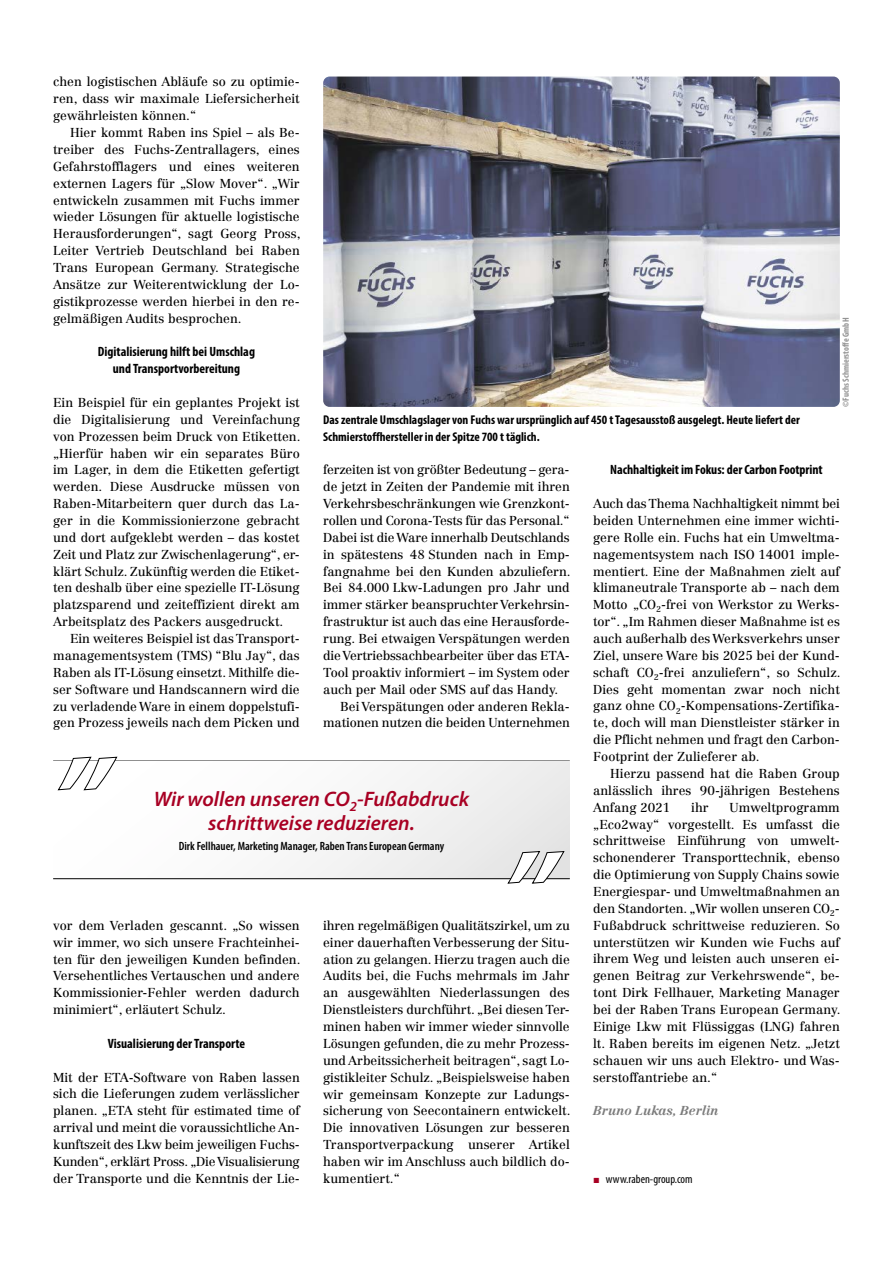
<style>
.page{position:relative;width:893px;height:1263px;background:#fff}
.page>*{position:absolute;margin:0;border:0;box-sizing:border-box;transform-origin:0 0}
.t1{font:italic 600 21px/24px "Myriad Pro";color:#a80023;text-align:center}
.t2{font:700 condensed 13.5px/16.8px "Myriad Pro";color:#000;text-align:center}
.t3{font:12.75px/16.8px "Centennial LT Std";letter-spacing:-.005em;color:#000;text-align:justify}
.t4{font:700 condensed 12.75px/16.8px "Myriad Pro";color:#000}
.t5{font:italic 700 12.75px "Centennial LT Std";color:#7c7c7c}
.t6{font:600 condensed 12px "Myriad Pro";color:#000}
.t7{font:condensed 12px "Myriad Pro";color:#000}
.t8{font:700 condensed 9px "Myriad Pro";color:#939393}
.s1{color:#a80023}
</style>
<div class="page">
<img style="left:323px;top:77px;width:517px;height:330px">
<div style="left:53px;top:761px;width:517px;height:118px;background:linear-gradient(to right,#fff,#eaeaea)"></div>
<svg style="left:58px;top:757px;width:59px;height:33px"></svg>
<hr style="left:53px;top:878px;width:517px;height:1px;background:#000">
<svg style="left:507px;top:851px;width:57px;height:33px"></svg>
<p class="t3" style="left:53px;top:74px;width:248px">chen logistischen Abläufe so zu optimie&shy;ren, dass wir maximale Liefersicherheit gewährleisten können.“</p>
<p class="t3" style="left:53px;top:124px;width:249px;text-indent:17px">Hier kommt Raben ins Spiel – als Be&shy;treiber des Fuchs-Zentrallagers, eines Gefahrstofflagers und eines weiteren externen Lagers für „Slow Mover“. „Wir entwickeln zusammen mit Fuchs immer wieder Lösungen für aktuelle logistische Herausforderungen“, sagt Georg Pross, Leiter Vertrieb Deutschland bei Raben Trans European Germany. Strategische Ansätze zur Weiterentwicklung der Lo&shy;gistikprozesse werden hierbei in den re&shy;gelmäßigen Audits besprochen.</p>
<p class="t2" style="left:98px;top:343px;width:159px">Digitalisierung hilft bei Umschlag und Transportvorbereitung</p>
<p class="t3" style="left:53px;top:394px;width:249px">Ein Beispiel für ein geplantes Projekt ist die Digitalisierung und Vereinfachung von Prozessen beim Druck von Etiketten. „Hierfür haben wir ein separates Büro im Lager, in dem die Etiketten gefertigt werden. Diese Ausdrucke müssen von Raben-Mitarbeitern quer durch das La&shy;ger in die Kommissionierzone gebracht und dort aufgeklebt werden – das kostet Zeit und Platz zur Zwischenlagerung“, er&shy;klärt Schulz. Zukünftig werden die Etiket&shy;ten deshalb über eine spezielle IT-Lösung platzsparend und zeiteffizient direkt am Arbeitsplatz des Packers ausgedruckt.</p>
<p class="t3" style="left:53px;top:630px;width:248px;text-indent:17px">Ein weiteres Beispiel ist das Transport&shy;managementsystem (TMS) “Blu Jay“, das Raben als IT-Lösung einsetzt. Mithilfe die&shy;ser Software und Handscannern wird die zu verladende Ware in einem doppelstufi&shy;gen Prozess jeweils nach dem Picken und</p>
<p class="t8" style="left:840px;top:407px;width:91px;rotate:-90deg">©Fuchs Schmierstoffe GmbH</p>
<p class="t4" style="left:323px;top:411px;width:478px">Das zentrale Umschlagslager von Fuchs war ursprünglich auf 450 t Tagesausstoß ausgelegt. Heute liefert der<br>Schmierstoffhersteller in der Spitze 700 t täglich.</p>
<p class="t3" style="left:323px;top:461px;width:248px">ferzeiten ist von größter Bedeutung – gera-</p>
<p class="t3" style="left:323px;top:478px;width:248px">de jetzt in Zeiten der Pandemie mit ihren</p>
<p class="t3" style="left:323px;top:495px;width:248px">Verkehrsbeschränkungen wie Grenzkont-</p>
<p class="t3" style="left:323px;top:512px;width:248px">rollen und Corona-Tests für das Personal.“</p>
<p class="t3" style="left:323px;top:529px;width:248px">Dabei ist die Ware innerhalb Deutschlands</p>
<p class="t3" style="left:323px;top:546px;width:248px">in spätestens 48 Stunden nach in Emp-</p>
<p class="t3" style="left:323px;top:563px;width:249px">fangnahme bei den Kunden abzuliefern.</p>
<p class="t3" style="left:323px;top:580px;width:248px">Bei 84.000 Lkw-Ladungen pro Jahr und</p>
<p class="t3" style="left:323px;top:596px;width:248px">immer stärker beanspruchter Verkehrsin-</p>
<p class="t3" style="left:323px;top:613px;width:248px">frastruktur ist auch das eine Herausforde-</p>
<p class="t3" style="left:323px;top:630px;width:248px">rung. Bei etwaigen Verspätungen werden</p>
<p class="t3" style="left:323px;top:647px;width:248px">die Vertriebssachbearbeiter über das ETA-</p>
<p class="t3" style="left:323px;top:664px;width:248px">Tool proaktiv informiert – im System oder</p>
<p class="t3" style="left:323px;top:681px;width:236px">auch per Mail oder SMS auf das Handy.</p>
<p class="t3" style="left:340px;top:698px;width:231px">Bei Verspätungen oder anderen Rekla-</p>
<p class="t3" style="left:323px;top:715px;width:248px">mationen nutzen die beiden Unternehmen</p>
<p class="t2" style="left:610px;top:461px;width:214px">Nachhaltigkeit im Fokus: der Carbon Footprint</p>
<p class="t3" style="left:593px;top:495px;width:249px">Auch das Thema Nachhaltigkeit nimmt bei beiden Unternehmen eine immer wichti&shy;gere Rolle ein. Fuchs hat ein Umweltma&shy;nagementsystem nach ISO 14001 imple&shy;mentiert. Eine der Maßnahmen zielt auf klimaneutrale Transporte ab – nach dem Motto „CO<sub>2</sub>-frei von Werkstor zu Werks&shy;tor“. „Im Rahmen dieser Maßnahme ist es auch außerhalb des Werksverkehrs unser Ziel, unsere Ware bis 2025 bei der Kund&shy;schaft CO<sub>2</sub>-frei anzuliefern“, so Schulz.<br>Dies geht momentan zwar noch nicht ganz ohne CO<sub>2</sub>-Kompensations-Zertifika&shy;te, doch will man Dienstleister stärker in die Pflicht nehmen und fragt den Carbon-Footprint der Zulieferer ab.</p>
<p class="t3" style="left:593px;top:765px;width:248px;text-indent:17px">Hierzu passend hat die Raben Group anlässlich ihres 90-jährigen Bestehens Anfang 2021</p>
<h1 class="t1" style="left:154px;top:786px;width:317px">Wir wollen unseren CO<sub>2</sub>-Fußabdruck schrittweise reduzieren.</h1>
<p class="t6" style="left:179px;top:839px;width:267px">Dirk Fellhauer, Marketing Manager, Raben Trans European Germany</p>
<p class="t3" style="left:593px;top:799px;width:249px;text-indent:136px">Umweltprogramm „Eco2way“ vorgestellt. Es umfasst die schrittweise Einführung von umwelt&shy;schonenderer Transporttechnik, ebenso die Optimierung von Supply Chains sowie Energiespar- und Umweltmaßnahmen an den Standorten. „Wir wollen unseren CO<sub>2</sub>- Fußabdruck schrittweise reduzieren. So unterstützen wir Kunden wie Fuchs auf ihrem Weg und leisten auch unseren ei&shy;genen Beitrag zur Verkehrswende“, be&shy;tont Dirk Fellhauer, Marketing Manager bei der Raben Trans European Germany.<br>Einige Lkw mit Flüssiggas (LNG) fahren lt. Raben bereits im eigenen Netz. „Jetzt schauen wir uns auch Elektro- und Was&shy;serstoffantriebe an.“</p>
<p class="t5" style="left:593px;top:1103px;width:127px">Bruno Lukas, Berlin</p>
<p class="t3" style="left:691px;top:799px;width:19px">ihr</p>
<p class="t3" style="left:323px;top:917px;width:249px">ihren regelmäßigen Qualitätszirkel, um zu einer dauerhaften Verbesserung der Situ&shy;ation zu gelangen. Hierzu tragen auch die Audits bei, die Fuchs mehrmals im Jahr an ausgewählten Niederlassungen des Dienstleisters durchführt. „Bei diesen Ter&shy;minen haben wir immer wieder sinnvolle Lösungen gefunden, die zu mehr Prozess&shy;und Arbeitssicherheit beitragen“, sagt Lo&shy;gistikleiter Schulz. „Beispielsweise haben wir gemeinsam Konzepte zur Ladungs&shy;sicherung von Seecontainern entwickelt.<br>Die innovativen Lösungen zur besseren Transportverpackung unserer Artikel haben wir im Anschluss auch bildlich do&shy;kumentiert.“</p>
<p class="t3" style="left:53px;top:917px;width:249px">vor dem Verladen gescannt. „So wissen wir immer, wo sich unsere Frachteinhei&shy;ten für den jeweiligen Kunden befinden.<br>Versehentliches Vertauschen und andere Kommissionier-Fehler werden dadurch minimiert“, erläutert Schulz.</p>
<p class="t2" style="left:108px;top:1034px;width:139px">Visualisierung der Transporte</p>
<p class="t3" style="left:53px;top:1069px;width:248px">Mit der ETA-Software von Raben lassen sich die Lieferungen zudem verlässlicher planen. „ETA steht für estimated time of arrival und meint die voraussichtliche An&shy;kunftszeit des Lkw beim jeweiligen Fuchs-Kunden“, erklärt Pross. „Die Visualisierung der Transporte und die Kenntnis der Lie-</p>
<p class="t7" style="left:593px;top:1171px;width:101px"><span class="s1">▪</span> www.raben-group.com</p>
</div>
